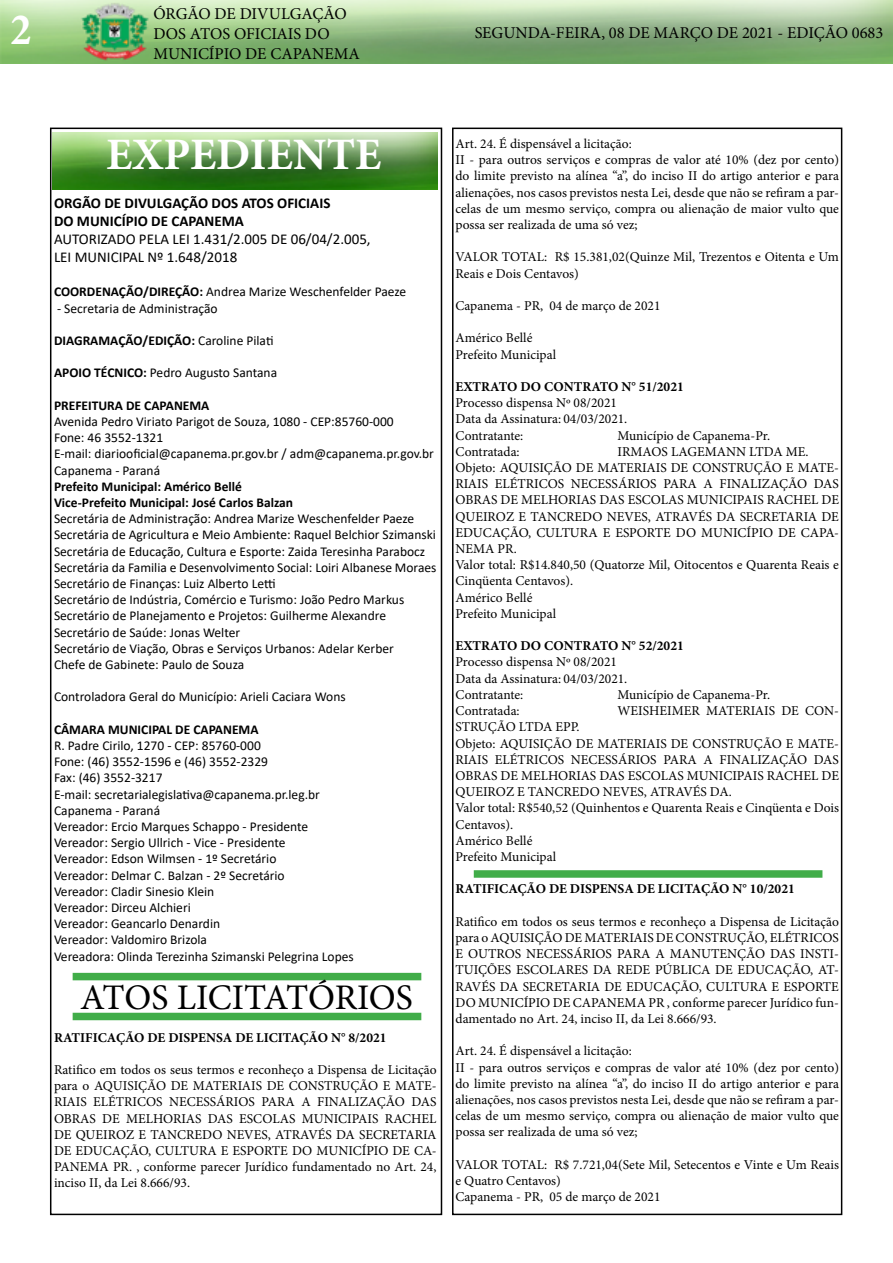
<style>
.page{position:relative;width:893px;height:1263px;background:#fff}
.page>*{position:absolute;margin:0;border:0;box-sizing:border-box;transform-origin:0 0}
.t1{font:700 45px "Minion Pro";color:#fff}
.t2{font:700 condensed 45px "Minion Pro";color:#fff}
.t3{font:36px "Minion Pro";letter-spacing:-.01em;color:#000}
.t4{font:16.5px/19.8px "Minion Pro";color:#000}
.t5{font:15px/18px "Calibri";color:#000}
.t6{font:700 15px/18px "Calibri";color:#000}
.t7{font:13.5px/16.2px "Minion Pro";color:#000}
.t8{font:13.5px/16.2px "Calibri";color:#000}
.t9{font:700 13.5px/16.2px "Calibri";color:#000}
.t10{font:700 13.5px "Minion Pro";color:#000}
.s1{font-weight:700}
.s2{font-weight:400}
</style>
<div class="page">
<div style="left:50px;top:128px;width:392px;height:1087px;border:2px solid #000"></div>
<img style="left:0;top:0;width:893px;height:64px">
<div style="left:452px;top:128px;width:390px;height:1087px;border:2px solid #000"></div>
<img style="left:53px;top:132px;width:384px;height:58px">
<div style="left:73px;top:973px;width:348px;height:7px;background:#41ad49"></div>
<div style="left:73px;top:1013px;width:348px;height:7px;background:#41ad49"></div>
<div style="left:474px;top:870px;width:348px;height:8px;background:#41ad49"></div>
<h1 class="t2" style="left:11px;top:-1px;width:22px">2</h1>
<p class="t4" style="left:153px;top:4px;width:208px">ÓRGÃO DE DIVULGAÇÃO<br>DOS ATOS OFICIAIS DO<br>MUNICÍPIO DE CAPANEMA</p>
<p class="t4" style="left:475px;top:23px;width:410px">SEGUNDA-FEIRA, 08 DE MARÇO DE 2021 - EDIÇÃO 0683</p>
<h1 class="t1" style="left:106px;top:123px;width:277px">EXPEDIENTE</h1>
<p class="t6" style="left:54px;top:194px;width:278px">ORGÃO DE DIVULGAÇÃO DOS ATOS OFICIAIS<br>DO MUNICÍPIO DE CAPANEMA</p>
<p class="t5" style="left:54px;top:230px;width:318px">AUTORIZADO PELA LEI 1.431/2.005 DE 06/04/2.005,<br>LEI MUNICIPAL Nº 1.648/2018</p>
<p class="t8" style="left:54px;top:283px;width:354px"><span class="s1">COORDENAÇÃO/DIREÇÃO:</span> Andrea Marize Weschenfelder Paeze</p>
<p class="t8" style="left:57px;top:300px;width:162px">- Secretaria de Administração</p>
<p class="t9" style="left:54px;top:332px;width:221px">DIAGRAMAÇÃO/EDIÇÃO: <span class="s2">Caroline Pilati</span></p>
<p class="t8" style="left:54px;top:364px;width:225px"><span class="s1">APOIO TÉCNICO:</span> Pedro Augusto Santana</p>
<p class="t9" style="left:54px;top:397px;width:157px">PREFEITURA DE CAPANEMA</p>
<p class="t8" style="left:54px;top:413px;width:381px">Avenida Pedro Viriato Parigot de Souza, 1080 - CEP:85760-000<br>Fone: 46 3552-1321<br>E-mail: diariooficial@capanema.pr.gov.br / adm@capanema.pr.gov.br Capanema - Paraná</p>
<p class="t9" style="left:54px;top:478px;width:241px">Prefeito Municipal: Américo Bellé<br>Vice-Prefeito Municipal: José Carlos Balzan</p>
<p class="t8" style="left:54px;top:510px;width:384px">Secretária de Administração: Andrea Marize Weschenfelder Paeze Secretária de Agricultura e Meio Ambiente: Raquel Belchior Szimanski Secretária de Educação, Cultura e Esporte: Zaida Teresinha Parabocz Secretária da Familia e Desenvolvimento Social: Loiri Albanese Moraes Secretário de Finanças: Luiz Alberto Letti<br>Secretário de Indústria, Comércio e Turismo: João Pedro Markus Secretário de Planejamento e Projetos: Guilherme Alexandre Secretário de Saúde: Jonas Welter<br>Secretário de Viação, Obras e Serviços Urbanos: Adelar Kerber<br>Chefe de Gabinete: Paulo de Souza</p>
<p class="t8" style="left:54px;top:688px;width:293px">Controladora Geral do Município: Arieli Caciara Wons</p>
<p class="t9" style="left:54px;top:721px;width:206px">CÂMARA MUNICIPAL DE CAPANEMA</p>
<p class="t8" style="left:54px;top:737px;width:301px">R. Padre Cirilo, 1270 - CEP: 85760-000<br>Fone: (46) 3552-1596 e (46) 3552-2329<br>Fax: (46) 3552-3217<br>E-mail: secretarialegislativa@capanema.pr.leg.br Capanema - Paraná<br>Vereador: Ercio Marques Schappo - Presidente Vereador: Sergio Ullrich - Vice - Presidente<br>Vereador: Edson Wilmsen - 1º Secretário<br>Vereador: Delmar C. Balzan - 2º Secretário<br>Vereador: Cladir Sinesio Klein<br>Vereador: Dirceu Alchieri<br>Vereador: Geancarlo Denardin<br>Vereador: Valdomiro Brizola<br>Vereadora: Olinda Terezinha Szimanski Pelegrina Lopes</p>
<h2 class="t3" style="left:80px;top:973px;width:334px">ATOS LICITATÓRIOS</h2>
<p class="t10" style="left:54px;top:1028px;width:334px">RATIFICAÇÃO DE DISPENSA DE LICITAÇÃO N° 8/2021</p>
<p class="t7" style="left:54px;top:1062px;width:384px;text-align:justify">Ratifico em todos os seus termos e reconheço a Dispensa de Licitação para o AQUISIÇÃO DE MATERIAIS DE CONSTRUÇÃO E MATE-RIAIS ELÉTRICOS NECESSÁRIOS PARA A FINALIZAÇÃO DAS OBRAS DE MELHORIAS DAS ESCOLAS MUNICIPAIS RACHEL DE QUEIROZ E TANCREDO NEVES, ATRAVÉS DA SECRETARIA DE EDUCAÇÃO, CULTURA E ESPORTE DO MUNICÍPIO DE CA-PANEMA PR. , conforme parecer Jurídico fundamentado no Art. 24, inciso II, da Lei 8.666/93.</p>
<p class="t7" style="left:455px;top:136px;width:385px">Art. 24. É dispensável a licitação:<br>II - para outros serviços e compras de valor até 10% (dez por cento) do limite previsto na alínea “a”, do inciso II do artigo anterior e para alienações, nos casos previstos nesta Lei, desde que não se refiram a par&shy;celas de um mesmo serviço, compra ou alienação de maior vulto que possa ser realizada de uma só vez;</p>
<p class="t7" style="left:455px;top:249px;width:385px">VALOR TOTAL: R$ 15.381,02(Quinze Mil, Trezentos e Oitenta e Um<br>Reais e Dois Centavos)</p>
<p class="t7" style="left:455px;top:298px;width:207px">Capanema - PR, 04 de março de 2021</p>
<p class="t7" style="left:455px;top:330px;width:102px">Américo Bellé<br>Prefeito Municipal</p>
<p class="t10" style="left:455px;top:377px;width:230px">EXTRATO DO CONTRATO N° 51/2021</p>
<p class="t7" style="left:455px;top:395px;width:173px">Processo dispensa Nº 08/2021<br>Data da Assinatura: 04/03/2021.<br>Contratante:</p>
<p class="t7" style="left:617px;top:427px;width:154px">Município de Capanema-Pr.</p>
<p class="t7" style="left:455px;top:443px;width:66px">Contratada:</p>
<p class="t7" style="left:455px;top:443px;width:385px;text-indent:162px">IRMAOS LAGEMANN LTDA ME.<br>Objeto: AQUISIÇÃO DE MATERIAIS DE CONSTRUÇÃO E MATE-RIAIS ELÉTRICOS NECESSÁRIOS PARA A FINALIZAÇÃO DAS OBRAS DE MELHORIAS DAS ESCOLAS MUNICIPAIS RACHEL DE QUEIROZ E TANCREDO NEVES, ATRAVÉS DA SECRETARIA DE EDUCAÇÃO, CULTURA E ESPORTE DO MUNICÍPIO DE CAPA-NEMA PR.<br>Valor total: R$14.840,50 (Quatorze Mil, Oitocentos e Quarenta Reais e Cinqüenta Centavos).<br>Américo Bellé<br>Prefeito Municipal</p>
<p class="t10" style="left:455px;top:636px;width:230px">EXTRATO DO CONTRATO N° 52/2021</p>
<p class="t7" style="left:455px;top:654px;width:173px">Processo dispensa Nº 08/2021<br>Data da Assinatura: 04/03/2021.<br>Contratante:</p>
<p class="t7" style="left:617px;top:686px;width:154px">Município de Capanema-Pr.</p>
<p class="t7" style="left:455px;top:703px;width:66px">Contratada:</p>
<p class="t7" style="left:617px;top:703px;width:223px">WEISHEIMER MATERIAIS DE CON-</p>
<p class="t7" style="left:455px;top:719px;width:385px">STRUÇÃO LTDA EPP.<br>Objeto: AQUISIÇÃO DE MATERIAIS DE CONSTRUÇÃO E MATE-RIAIS ELÉTRICOS NECESSÁRIOS PARA A FINALIZAÇÃO DAS OBRAS DE MELHORIAS DAS ESCOLAS MUNICIPAIS RACHEL DE QUEIROZ E TANCREDO NEVES, ATRAVÉS DA.<br>Valor total: R$540,52 (Quinhentos e Quarenta Reais e Cinqüenta e Dois Centavos).<br>Américo Bellé<br>Prefeito Municipal</p>
<p class="t10" style="left:455px;top:879px;width:341px">RATIFICAÇÃO DE DISPENSA DE LICITAÇÃO N° 10/2021</p>
<p class="t7" style="left:455px;top:913px;width:385px;text-align:justify">Ratifico em todos os seus termos e reconheço a Dispensa de Licitação para o AQUISIÇÃO DE MATERIAIS DE CONSTRUÇÃO, ELÉTRICOS E OUTROS NECESSÁRIOS PARA A MANUTENÇÃO DAS INSTI-TUIÇÕES ESCOLARES DA REDE PÚBLICA DE EDUCAÇÃO, AT-RAVÉS DA SECRETARIA DE EDUCAÇÃO, CULTURA E ESPORTE DO MUNICÍPIO DE CAPANEMA PR , conforme parecer Jurídico fun&shy;damentado no Art. 24, inciso II, da Lei 8.666/93.</p>
<p class="t7" style="left:455px;top:1043px;width:385px">Art. 24. É dispensável a licitação:<br>II - para outros serviços e compras de valor até 10% (dez por cento) do limite previsto na alínea “a”, do inciso II do artigo anterior e para alienações, nos casos previstos nesta Lei, desde que não se refiram a par&shy;celas de um mesmo serviço, compra ou alienação de maior vulto que possa ser realizada de uma só vez;</p>
<p class="t7" style="left:455px;top:1156px;width:385px">VALOR TOTAL: R$ 7.721,04(Sete Mil, Setecentos e Vinte e Um Reais e Quatro Centavos)<br>Capanema - PR, 05 de março de 2021</p>
</div>
